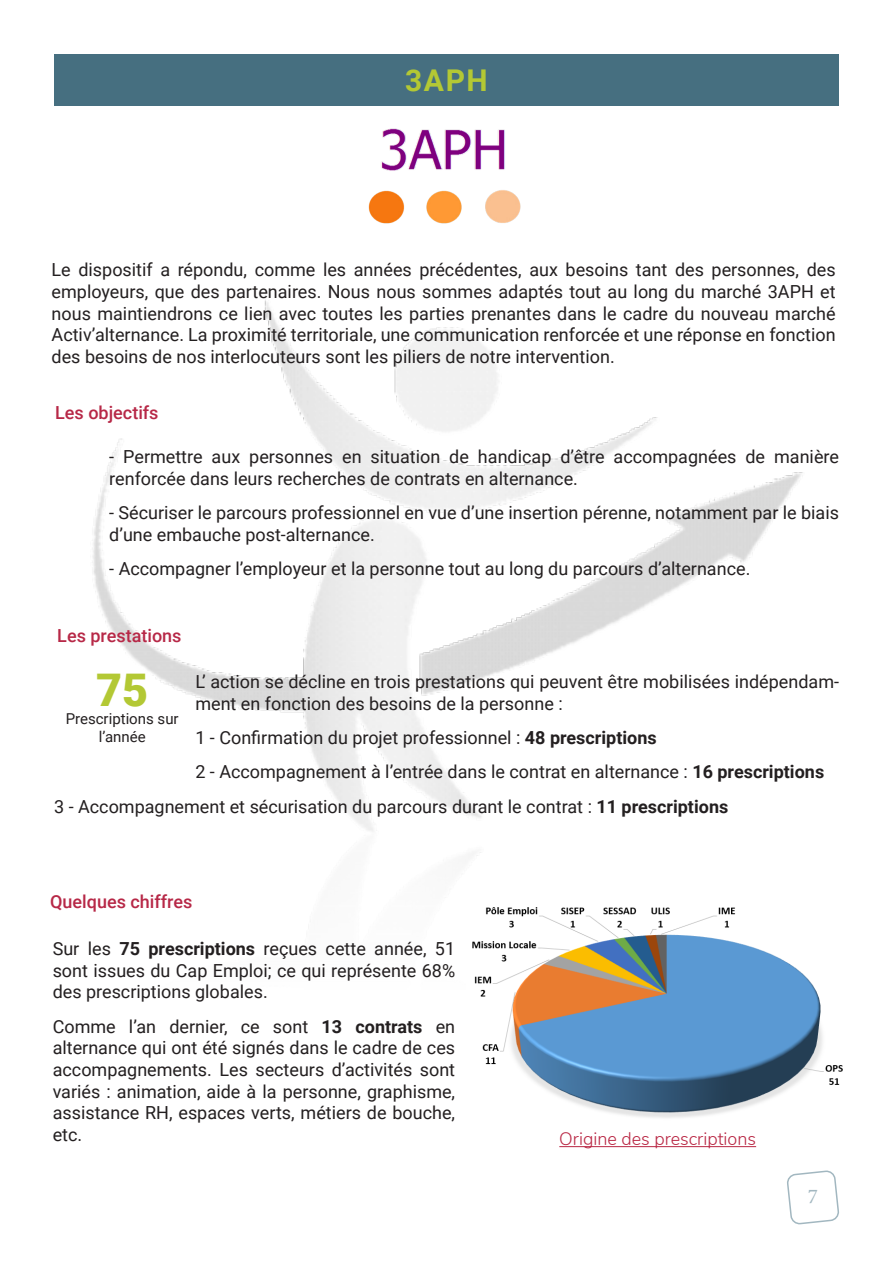
<style>
.page{position:relative;width:893px;height:1263px;background:#fff}
.page>*{position:absolute;margin:0;border:0;box-sizing:border-box;transform-origin:0 0}
.t1{font:900 45px "Roboto";color:#b3c834}
.t2{font:700 30px "Roboto";color:#b3c834}
.t3{font:21px "Minion Pro";color:#a2b7c0}
.t4{font:18px/21.6px "Roboto";color:#231f20;text-align:justify}
.t5{font:500 18px "Roboto";color:#b72847}
.t6{font:300 18px "Nunito";color:#b92744}
.t7{font:15px/18px "Roboto";color:#231f20;text-align:center}
.s1{font-weight:700}
</style>
<div class="page">
<img style="left:92px;top:295px;width:711px;height:561px">
<svg style="left:787px;top:1171px;width:52px;height:53px"></svg>
<div style="left:54px;top:54px;width:785px;height:51px;background:#466f80"></div>
<img style="left:368px;top:128px;width:153px;height:96px">
<hr style="left:559px;top:1146px;width:197px;height:1px;background:#b92744">
<img style="left:472px;top:907px;width:371px;height:211px">
<p class="t2" style="left:405px;top:59px;width:84px">3APH</p>
<p class="t4" style="left:52px;top:258px;width:785px">Le dispositif a répondu, comme les années précédentes, aux besoins tant des personnes, des employeurs, que des partenaires. Nous nous sommes adaptés tout au long du marché 3APH et nous maintiendrons ce lien avec toutes les parties prenantes dans le cadre du nouveau marché Activ’alternance. La proximité territoriale, une communication renforcée et une réponse en fonction des besoins de nos interlocuteurs sont les piliers de notre intervention.</p>
<p class="t5" style="left:55px;top:399px;width:105px">Les objectifs</p>
<p class="t4" style="left:109px;top:445px;width:731px">- Permettre aux personnes en situation de handicap d’être accompagnées de manière renforcée dans leurs recherches de contrats en alternance.</p>
<p class="t4" style="left:109px;top:501px;width:731px">- Sécuriser le parcours professionnel en vue d’une insertion pérenne, notamment par le biais d’une embauche post-alternance.</p>
<p class="t4" style="left:109px;top:557px;width:643px">- Accompagner l’employeur et la personne tout au long du parcours d’alternance.</p>
<p class="t5" style="left:57px;top:623px;width:126px">Les prestations</p>
<p class="t1" style="left:96px;top:658px;width:54px">75</p>
<p class="t7" style="left:66px;top:709px;width:114px">Prescriptions sur l’année</p>
<p class="t4" style="left:195px;top:670px;width:645px">L’ action se décline en trois prestations qui peuvent être mobilisées indépendam&shy;ment en fonction des besoins de la personne :</p>
<p class="t4" style="left:195px;top:726px;width:463px">1 - Confirmation du projet professionnel : <span class="s1">48 prescriptions</span></p>
<p class="t4" style="left:195px;top:760px;width:630px">2 - Accompagnement à l’entrée dans le contrat en alternance : <span class="s1">16 prescriptions</span></p>
<p class="t4" style="left:54px;top:795px;width:676px">3 - Accompagnement et sécurisation du parcours durant le contrat : <span class="s1">11 prescriptions</span></p>
<p class="t5" style="left:50px;top:889px;width:144px">Quelques chiffres</p>
<p class="t4" style="left:53px;top:937px;width:404px">Sur les <span class="s1">75 prescriptions</span> reçues cette année, 51 sont issues du Cap Emploi; ce qui représente 68% des prescriptions globales.</p>
<p class="t4" style="left:53px;top:1015px;width:404px">Comme l’an dernier, ce sont <span class="s1">13 contrats</span> en alternance qui ont été signés dans le cadre de ces accompagnements. Les secteurs d’activités sont variés : animation, aide à la personne, graphisme, assistance RH, espaces verts, métiers de bouche, etc.</p>
<p class="t6" style="left:559px;top:1126px;width:198px">Origine des prescriptions</p>
<p class="t3" style="left:808px;top:1182px;width:12px">7</p>
</div>
